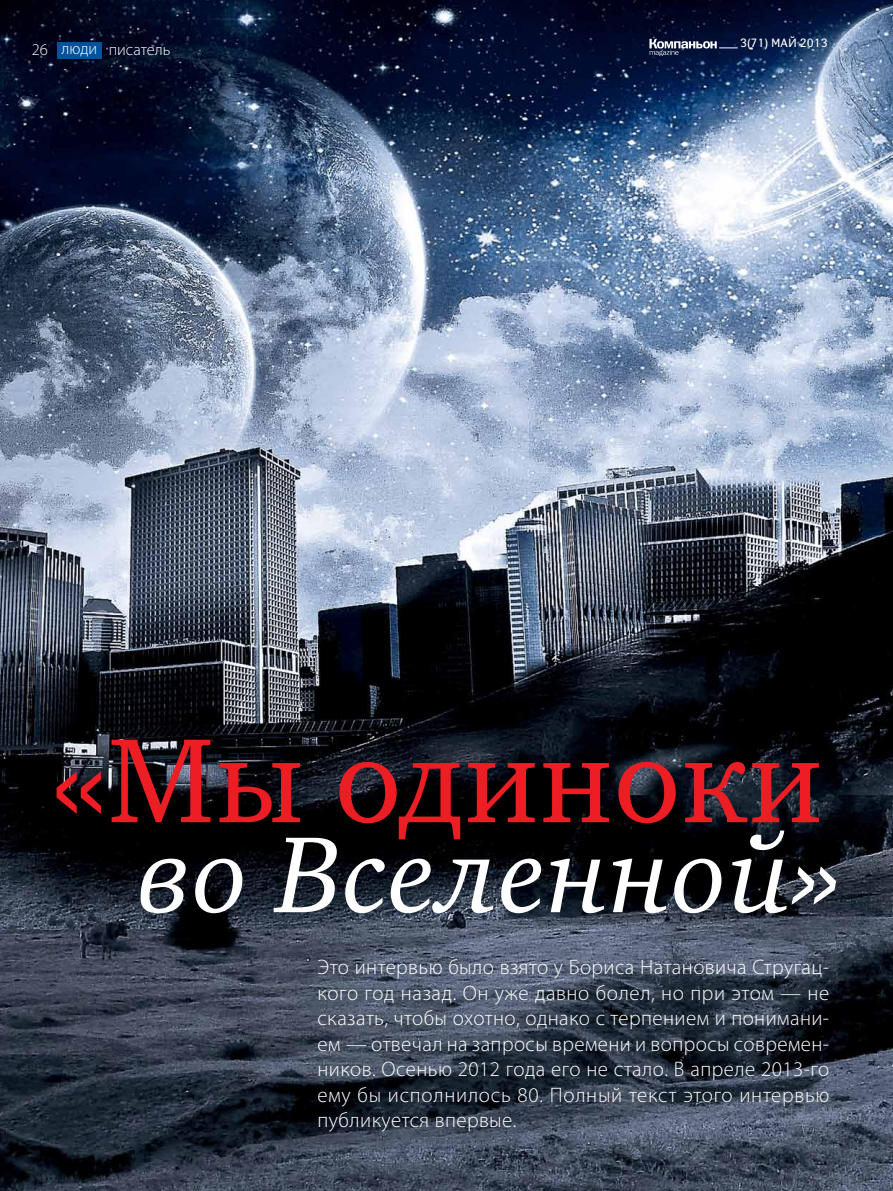
<style>
.page{position:relative;width:893px;height:1191px;background:#fff}
.page>*{position:absolute;margin:0;border:0;box-sizing:border-box;transform-origin:0 0}
.t1{font:122.85px "Charter ITC";letter-spacing:.01em;color:#ed1d24}
.t2{font:italic 110.85px "Charter ITC";letter-spacing:.01em;color:#fff}
.t3{font:300 21px/25.5px "Myriad Pro";letter-spacing:.03em;color:#fff;text-align:justify}
.t4{font:300 16.5px "Myriad Pro";color:#fff}
.t5{font:12px "Yanus";color:#fff}
</style>
<div class="page">
<img style="left:0;top:0;width:893px;height:1191px">
<div style="left:57px;top:42px;width:45px;height:17px;background:#00529c"></div>
<svg style="left:649px;top:39px;width:89px;height:17px;background:#404a67"></svg>
<p class="t4" style="left:32px;top:40px;width:18px">26</p>
<p class="t4" style="left:109px;top:40px;width:63px">писатель</p>
<p class="t4" style="left:62px;top:39px;width:37px">люди</p>
<p class="t5" style="left:740px;top:36px;width:89px">3(71) МАЙ 2013</p>
<h1 class="t1" style="left:52px;top:703px;width:772px">«Мы одиноки</h1>
<h2 class="t2" style="left:137px;top:806px;width:705px">во Вселенной»</h2>
<p class="t3" style="left:317px;top:954px;width:513px">Это интервью было взято у Бориса Натановича Стругац&shy;кого год назад. Он уже давно болел, но при этом — не сказать, чтобы охотно, однако с терпением и понимани&shy;ем — отвечал на запросы времени и вопросы современ&shy;ников. Осенью 2012 года его не стало. В апреле 2013-го ему бы исполнилось 80. Полный текст этого интервью публикуется впервые.</p>
</div>
